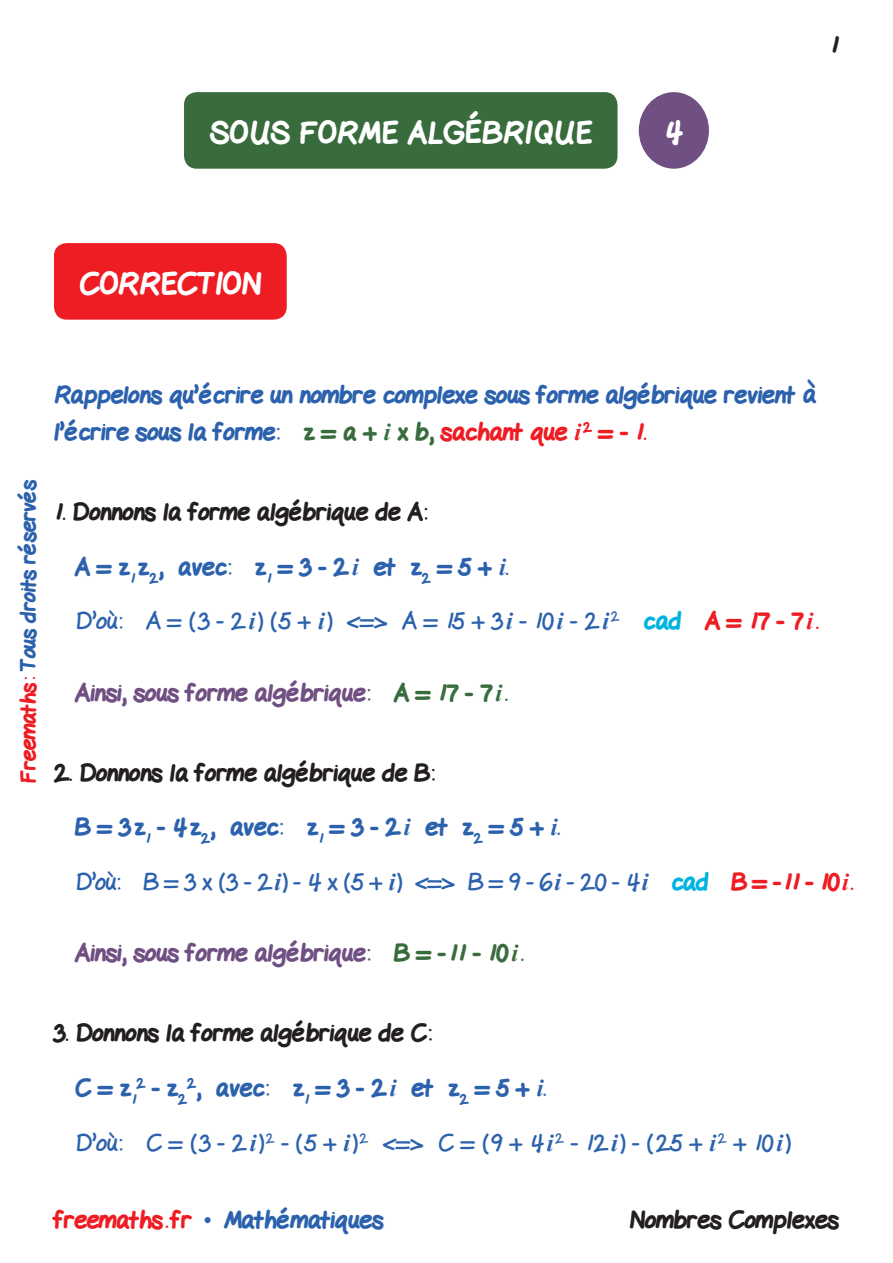
<style>
.page{position:relative;width:893px;height:1263px;background:#fff}
.page>*{position:absolute;margin:0;border:0;box-sizing:border-box;transform-origin:0 0}
.t1{font:800 30px "Gel Pen";letter-spacing:.02em;color:#fff}
.t2{font:800 30px "Gel Pen";color:#fff}
.t3{font:800 24px/37.5px "Gel Pen";color:#2c62ad}
.t4{font:24px "Gel Pen";color:#2c62ad}
.t5{font:800 24px "Gel Pen";color:#231f20}
.t6{font:800 24px "Gel Pen";color:#704f83}
.t7{font:800 21px "Gel Pen";letter-spacing:-.01em;color:#2c62ad}
.t8{font:800 13.95px "Gel Pen";color:#2c62ad}
.s1{color:#ee1d23}
.s2{color:#386c3d}
.s3{font-family:"Times New Roman";font-weight:700;font-style:italic;color:#386c3d}
.s4{font-family:"Times New Roman";font-weight:700;font-style:italic;color:#ee1d23}
.s5{font-weight:400}
.s6{font-family:"Times New Roman";font-weight:700;font-style:italic}
.s7{font-weight:800;color:#00b3e0}
.s8{font-weight:800;color:#ee1d23}
.s9{font-size:24px}
.s10{font-family:"Times New Roman";font-weight:400}
</style>
<div class="page">
<div style="left:54px;top:243px;width:233px;height:77px;background:#ee1d23;border-radius:13px"></div>
<div style="left:184px;top:92px;width:433px;height:77px;background:#386c3d;border-radius:13px"></div>
<div style="left:639px;top:92px;width:70px;height:77px;background:#704f83;border-radius:50%"></div>
<p class="t1" style="left:210px;top:109px;width:384px">SOUS FORME ALGÉBRIQUE</p>
<p class="t1" style="left:664px;top:109px;width:20px">4</p>
<p class="t5" style="left:830px;top:26px;width:10px">1</p>
<p class="t2" style="left:80px;top:260px;width:183px">CORRECTION</p>
<p class="t7" style="left:12px;top:783px;width:305px;rotate:-90deg"><span class="s1">Freemaths:</span> Tous droits réservés</p>
<p class="t3" style="left:54px;top:374px;width:764px">Rappelons qu’écrire un nombre complexe sous forme algébrique revient à l’écrire sous la forme: <span class="s2">z = a +</span> <span class="s3">i</span> <span class="s2">x b,</span> <span class="s1">sachant que</span> <span class="s4">i</span><sup>2</sup> <span class="s1">= - 1.</span></p>
<p class="t5" style="left:54px;top:493px;width:375px">1. Donnons la forme algébrique de A<span class="s5">:</span></p>
<p class="t3" style="left:75px;top:546px;width:434px">A = z<sub>1</sub> z<sub>2</sub>, avec: z<sub>1</sub> = 3 - 2<span class="s6">i</span> et z<sub>2</sub> = 5 + <span class="s6">i</span>.</p>
<p class="t4" style="left:75px;top:601px;width:745px">D’où: A = (3 - 2<span class="s6">i</span>) (5 + <span class="s6">i</span>) &lt;=&gt; A = 15 + 3<span class="s6">i</span> - 10<span class="s6">i</span> - 2<span class="s6">i</span><sup>2</sup> <span class="s7">cad</span> <span class="s8">A = 17 - 7</span><span class="s4">i</span><span class="s8">.</span></p>
<p class="t6" style="left:75px;top:674px;width:434px">Ainsi, sous forme algébrique: <span class="s2">A = 17 - 7</span><span class="s3">i</span><span class="s2">.</span></p>
<p class="t5" style="left:54px;top:754px;width:382px">2. Donnons la forme algébrique de B<span class="s5">:</span></p>
<p class="t3" style="left:75px;top:807px;width:486px">B = 3 z<sub>1</sub> - 4z<sub>2</sub>, avec: z<sub>1</sub> = 3 - 2<span class="s6">i</span> et z<sub>2</sub> = 5 + <span class="s6">i</span>.</p>
<p class="t4" style="left:75px;top:862px;width:779px">D’où: B = 3 x (3 - 2<span class="s6">i</span>) - 4 x (5 + <span class="s6">i</span>) &lt;=&gt; B = 9 - 6<span class="s6">i</span> - 20 - 4<span class="s6">i</span> <span class="s7">cad</span> <span class="s8">B = -11 - 10</span><span class="s4">i</span><span class="s8">.</span></p>
<p class="t6" style="left:75px;top:934px;width:450px">Ainsi, sous forme algébrique: <span class="s2">B = -11 - 10</span><span class="s3">i</span><span class="s2">.</span></p>
<p class="t5" style="left:54px;top:1014px;width:379px">3. Donnons la forme algébrique de C<span class="s5">:</span></p>
<p class="t3" style="left:75px;top:1067px;width:63px">C = z<sub>1</sub></p>
<p class="t8" style="left:136px;top:1080px;width:52px">2 <span class="s9">- z</span>2</p>
<p class="t3" style="left:187px;top:1067px;width:360px"><sup>2</sup>, avec: z<sub>1</sub> = 3 - 2<span class="s6">i</span> et z<sub>2</sub> = 5 + <span class="s6">i</span>.</p>
<p class="t4" style="left:75px;top:1122px;width:717px">D’où: C = (3 - 2<span class="s6">i</span>)<sup>2</sup> - (5 + <span class="s6">i</span>)<sup>2</sup> &lt;=&gt; C = (9 + 4<span class="s6">i</span><sup>2</sup> - 12<span class="s6">i</span>) - (25 + <span class="s6">i</span><sup>2</sup> + 10<span class="s6">i</span>)</p>
<p class="t3" style="left:54px;top:1199px;width:331px"><span class="s1">freemaths . fr</span> <span class="s10">•</span> Mathématiques</p>
<p class="t5" style="left:629px;top:1201px;width:211px">Nombres Complexes</p>
</div>
